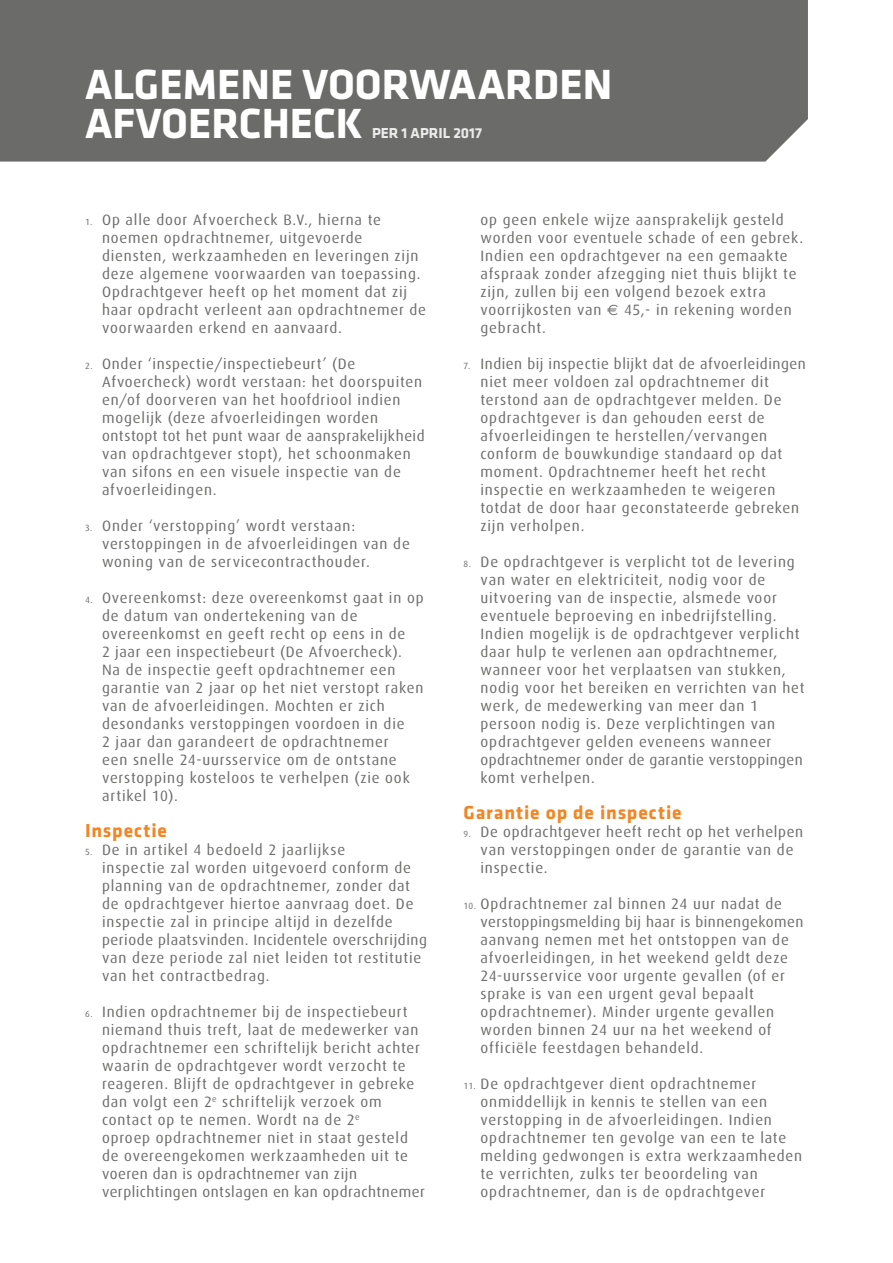
<style>
.page{position:relative;width:893px;height:1263px;background:#fff}
.page>*{position:absolute;margin:0;border:0;box-sizing:border-box;transform-origin:0 0}
.t1{font:700 43.8px/39px "Klavika";color:#fff}
.t2{font:700 19.5px "Klavika";letter-spacing:.045em;color:#f18625}
.t3{font:15px/18px "Dax";letter-spacing:.055em;color:#6b6b6a}
.t4{font:700 15px "Klavika";color:#ebebeb}
.s1{font-size:9px}
.s2{font-family:"Euro Sans"}
</style>
<div class="page">
<div style="left:0;top:0;width:808px;height:162px;background:#6b6b6a"></div>
<h1 class="t1" style="left:85px;top:65px;width:529px">ALGEMENE VOORWAARDEN<br>AFVOERCHECK</h1>
<p class="t4" style="left:372px;top:125px;width:112px">PER 1 APRIL 2017</p>
<p class="t3" style="left:102px;top:211px;width:326px;text-indent:-17px"><span class="s1">1.</span> Op alle door Afvoercheck B.V., hierna te noemen opdrachtnemer, uitgevoerde diensten, werkzaamheden en leveringen zijn deze algemene voorwaarden van toepassing.<br>Opdrachtgever heeft op het moment dat zij haar opdracht verleent aan opdrachtnemer de voorwaarden erkend en aanvaard.</p>
<p class="t3" style="left:102px;top:355px;width:324px;text-indent:-17px"><span class="s1">2.</span> Onder ‘inspectie/inspectiebeurt’ (De Afvoercheck) wordt verstaan: het doorspuiten en/of doorveren van het hoofdriool indien mogelijk (deze afvoerleidingen worden ontstopt tot het punt waar de aansprakelijkheid van opdrachtgever stopt), het schoonmaken van sifons en een visuele inspectie van de afvoerleidingen.</p>
<p class="t3" style="left:102px;top:517px;width:309px;text-indent:-17px"><span class="s1">3.</span> Onder ‘verstopping’ wordt verstaan: verstoppingen in de afvoerleidingen van de woning van de servicecontracthouder.</p>
<p class="t3" style="left:102px;top:589px;width:323px;text-indent:-17px"><span class="s1">4.</span> Overeenkomst: deze overeenkomst gaat in op de datum van ondertekening van de overeenkomst en geeft recht op eens in de<br>2 jaar een inspectiebeurt (De Afvoercheck).<br>Na de inspectie geeft opdrachtnemer een garantie van 2 jaar op het niet verstopt raken van de afvoerleidingen. Mochten er zich desondanks verstoppingen voordoen in die<br>2 jaar dan garandeert de opdrachtnemer<br>een snelle 24-uursservice om de ontstane verstopping kosteloos te verhelpen (zie ook artikel 10).</p>
<h2 class="t2" style="left:85px;top:819px;width:83px">Inspectie</h2>
<p class="t3" style="left:102px;top:841px;width:326px;text-indent:-17px"><span class="s1">5.</span> De in artikel 4 bedoeld 2 jaarlijkse<br>inspectie zal worden uitgevoerd conform de planning van de opdrachtnemer, zonder dat de opdrachtgever hiertoe aanvraag doet. De inspectie zal in principe altijd in dezelfde periode plaatsvinden. Incidentele overschrijding van deze periode zal niet leiden tot restitutie van het contractbedrag.</p>
<p class="t3" style="left:102px;top:1003px;width:324px;text-indent:-17px"><span class="s1">6.</span> Indien opdrachtnemer bij de inspectiebeurt niemand thuis treft, laat de medewerker van opdrachtnemer een schriftelijk bericht achter waarin de opdrachtgever wordt verzocht te reageren. Blijft de opdrachtgever in gebreke dan volgt een 2<sup>e</sup> schriftelijk verzoek om contact op te nemen. Wordt na de 2<sup>e<br></sup>oproep opdrachtnemer niet in staat gesteld de overeengekomen werkzaamheden uit te voeren dan is opdrachtnemer van zijn verplichtingen ontslagen en kan opdrachtnemer</p>
<p class="t3" style="left:480px;top:211px;width:324px">op geen enkele wijze aansprakelijk gesteld worden voor eventuele schade of een gebrek.<br>Indien een opdrachtgever na een gemaakte afspraak zonder afzegging niet thuis blijkt te zijn, zullen bij een volgend bezoek extra voorrijkosten van <span class="s2">€</span> 45,- in rekening worden gebracht.</p>
<p class="t3" style="left:480px;top:355px;width:327px;text-indent:-17px"><span class="s1">7.</span> Indien bij inspectie blijkt dat de afvoerleidingen niet meer voldoen zal opdrachtnemer dit terstond aan de opdrachtgever melden. De opdrachtgever is dan gehouden eerst de afvoerleidingen te herstellen/vervangen conform de bouwkundige standaard op dat moment. Opdrachtnemer heeft het recht inspectie en werkzaamheden te weigeren totdat de door haar geconstateerde gebreken zijn verholpen.</p>
<p class="t3" style="left:480px;top:553px;width:325px;text-indent:-17px"><span class="s1">8.</span> De opdrachtgever is verplicht tot de levering van water en elektriciteit, nodig voor de uitvoering van de inspectie, alsmede voor eventuele beproeving en inbedrijfstelling.<br>Indien mogelijk is de opdrachtgever verplicht daar hulp te verlenen aan opdrachtnemer, wanneer voor het verplaatsen van stukken, nodig voor het bereiken en verrichten van het werk, de medewerking van meer dan 1 persoon nodig is. Deze verplichtingen van opdrachtgever gelden eveneens wanneer opdrachtnemer onder de garantie verstoppingen komt verhelpen.</p>
<h2 class="t2" style="left:463px;top:801px;width:220px">Garantie op de inspectie</h2>
<p class="t3" style="left:480px;top:823px;width:324px;text-indent:-17px"><span class="s1">9.</span> De opdrachtgever heeft recht op het verhelpen van verstoppingen onder de garantie van de inspectie.</p>
<p class="t3" style="left:480px;top:895px;width:324px;text-indent:-17px"><span class="s1">10.</span> Opdrachtnemer zal binnen 24 uur nadat de verstoppingsmelding bij haar is binnengekomen aanvang nemen met het ontstoppen van de afvoerleidingen, in het weekend geldt deze 24-uursservice voor urgente gevallen (of er sprake is van een urgent geval bepaalt opdrachtnemer). Minder urgente gevallen worden binnen 24 uur na het weekend of officiële feestdagen behandeld.</p>
<p class="t3" style="left:480px;top:1075px;width:323px;text-indent:-17px"><span class="s1">11.</span> De opdrachtgever dient opdrachtnemer onmiddellijk in kennis te stellen van een verstopping in de afvoerleidingen. Indien opdrachtnemer ten gevolge van een te late melding gedwongen is extra werkzaamheden te verrichten, zulks ter beoordeling van opdrachtnemer, dan is de opdrachtgever</p>
</div>
